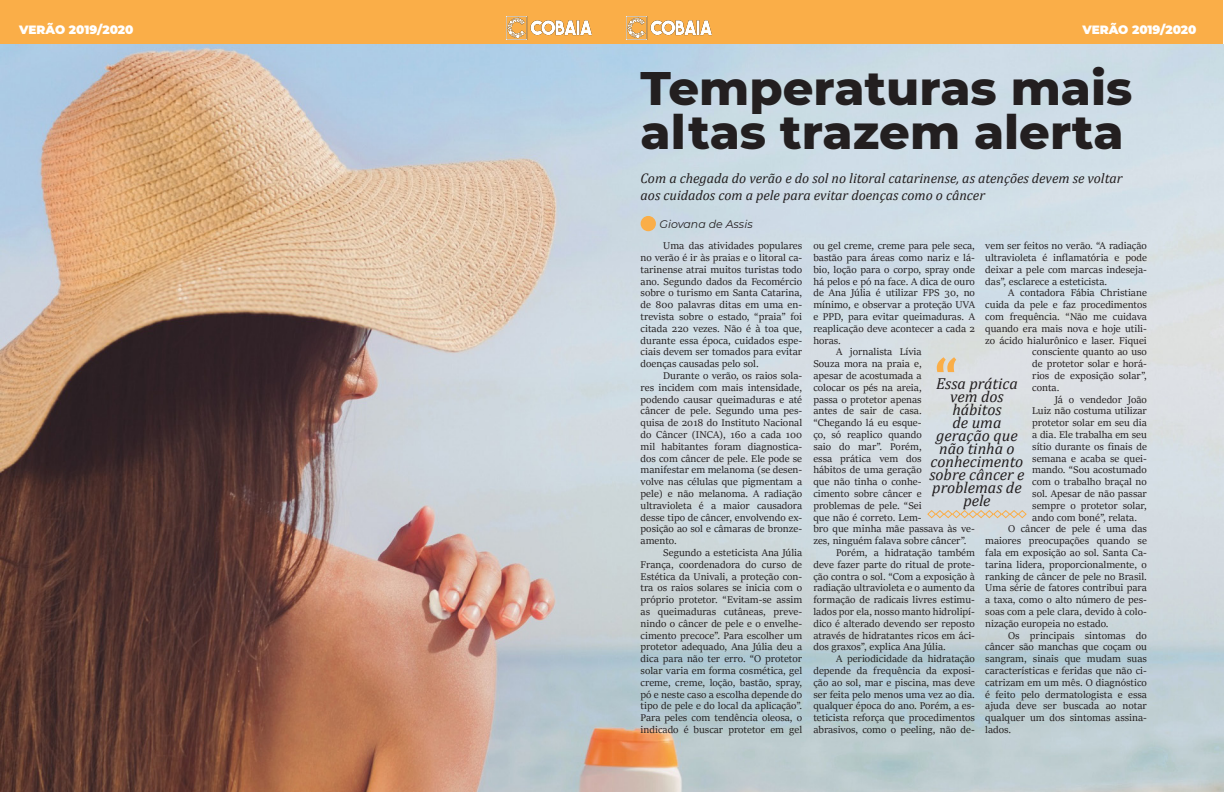
<style>
.page{position:relative;width:1224px;height:792px;background:#fff}
.page>*{position:absolute;margin:0;border:0;box-sizing:border-box;transform-origin:0 0}
.t1{font:700 60px "Cambria";color:#faae48}
.t2{font:800 48px/44px "Montserrat";color:#231f20}
.Texto{font:italic 16px/13px "Cambria";color:#231f20;text-align:center}
.t3{font:italic 14px/16.8px "Cambria";color:#231f20}
.t4{font:900 12px "Montserrat";color:#fff}
.t5{font:italic 11px "Montserrat";color:#231f20}
.t6{font:10.8px/11.8px "Sitka Heading";color:#231f20;text-align:justify}
</style>
<div class="page">
<div style="left:612px;top:0;width:611px;height:44px;background:#faae48"></div>
<img style="left:627px;top:17px;width:85px;height:22px">
<div style="left:0;top:0;width:612px;height:44px;background:#faae48"></div>
<img style="left:507px;top:17px;width:85px;height:22px">
<img style="left:0;top:44px;width:1224px;height:748px">
<svg style="left:927px;top:510px;width:100px;height:9px"></svg>
<div style="left:641px;top:216px;width:15px;height:15px;background:#faae48;border-radius:50%"></div>
<p class="t4" style="left:19px;top:20px;width:116px">VERÃO 2019/2020</p>
<p class="t4" style="left:1082px;top:21px;width:116px">VERÃO 2019/2020</p>
<p class="t2" style="left:641px;top:63px;width:493px">Temperaturas mais altas trazem alerta</p>
<p class="t3" style="left:641px;top:169px;width:483px">Com a chegada do verão e do sol no litoral catarinense, as atenções devem se voltar aos cuidados com a pele para evitar doenças como o câncer</p>
<p class="t6" style="left:641px;top:239px;width:163px;text-indent:23px">Uma das atividades populares no verão é ir às praias e o litoral ca&shy;tarinense atrai muitos turistas todo ano. Segundo dados da Fecomércio sobre o turismo em Santa Catarina, de 800 palavras ditas em uma en&shy;trevista sobre o estado, “praia” foi citada 220 vezes. Não é à toa que, durante essa época, cuidados espe&shy;ciais devem ser tomados para evitar doenças causadas pelo sol.</p>
<p class="t6" style="left:641px;top:369px;width:163px;text-indent:23px">Durante o verão, os raios sola&shy;res incidem com mais intensidade, podendo causar queimaduras e até câncer de pele. Segundo uma pes&shy;quisa de 2018 do Instituto Nacional do Câncer (INCA), 160 a cada 100 mil habitantes foram diagnostica&shy;dos com câncer de pele. Ele pode se manifestar em melanoma (se desen&shy;volve nas células que pigmentam a pele) e não melanoma. A radiação ultravioleta é a maior causadora desse tipo de câncer, envolvendo ex&shy;posição ao sol e câmaras de bronze&shy;amento.</p>
<p class="t6" style="left:641px;top:546px;width:163px;text-indent:23px">Segundo a esteticista Ana Júlia França, coordenadora do curso de Estética da Univali, a proteção con&shy;tra os raios solares se inicia com o próprio protetor. “Evitam-se assim as queimaduras cutâneas, preve&shy;nindo o câncer de pele e o envelhe&shy;cimento precoce”. Para escolher um protetor adequado, Ana Júlia deu a dica para não ter erro. “O protetor solar varia em forma cosmética, gel creme, creme, loção, bastão, spray, pó e neste caso a escolha depende do tipo de pele e do local da aplicação”.<br>Para peles com tendência oleosa, o indicado é buscar protetor em gel</p>
<p class="t5" style="left:660px;top:216px;width:95px">Giovana de Assis</p>
<p class="t6" style="left:985px;top:239px;width:163px">vem ser feitos no verão. “A radiação ultravioleta é inflamatória e pode deixar a pele com marcas indeseja&shy;das”, esclarece a esteticista.</p>
<p class="t6" style="left:1008px;top:286px;width:140px">A contadora Fábia Christiane</p>
<p class="t6" style="left:985px;top:298px;width:163px">cuida da pele e faz procedimentos</p>
<p class="t6" style="left:985px;top:310px;width:163px">com frequência. “Não me cuidava</p>
<p class="t6" style="left:985px;top:322px;width:163px">quando era mais nova e hoje utili-</p>
<p class="t6" style="left:985px;top:334px;width:163px">zo ácido hialurônico e laser. Fiquei</p>
<p class="t6" style="left:1032px;top:345px;width:116px">consciente quanto ao uso</p>
<p class="t6" style="left:1032px;top:357px;width:116px">de protetor solar e horá-</p>
<p class="t6" style="left:1032px;top:369px;width:116px">rios de exposição solar”,</p>
<p class="t6" style="left:1032px;top:381px;width:29px">conta.</p>
<p class="t6" style="left:1032px;top:393px;width:116px;text-indent:23px">Já o vendedor João Luiz não costuma utilizar protetor solar em seu dia a dia. Ele trabalha em seu sítio durante os finais de semana e acaba se quei&shy;mando. “Sou acostumado com o trabalho braçal no sol. Apesar de não passar sempre o protetor solar, ando com boné”, relata.</p>
<p class="t6" style="left:985px;top:522px;width:163px;text-indent:23px">O câncer de pele é uma das maiores preocupações quando se fala em exposição ao sol. Santa Ca&shy;tarina lidera, proporcionalmente, o ranking de câncer de pele no Brasil.<br>Uma série de fatores contribui para a taxa, como o alto número de pes&shy;soas com a pele clara, devido à colo&shy;nização europeia no estado.</p>
<p class="t6" style="left:985px;top:629px;width:163px;text-indent:23px">Os principais sintomas do câncer são manchas que coçam ou sangram, sinais que mudam suas características e feridas que não ci&shy;catrizam em um mês. O diagnóstico é feito pelo dermatologista e essa ajuda deve ser buscada ao notar qualquer um dos sintomas assina&shy;lados.</p>
<p class="t6" style="left:813px;top:239px;width:163px">ou gel creme, creme para pele seca, bastão para áreas como nariz e lá&shy;bio, loção para o corpo, spray onde há pelos e pó na face. A dica de ouro de Ana Júlia é utilizar FPS 30, no mínimo, e observar a proteção UVA e PPD, para evitar queimaduras. A reaplicação deve acontecer a cada 2 horas.</p>
<p class="t6" style="left:813px;top:345px;width:163px;text-align:left;text-indent:23px">A jornalista Lívia<br>Souza mora na praia e,<br>apesar de acostumada a<br>colocar os pés na areia,<br>passa o protetor apenas<br>antes de sair de casa.<br>“Chegando lá eu esque-<br>ço, só reaplico quando<br>saio do mar”. Porém,<br>essa prática vem dos<br>hábitos de uma geração<br>que não tinha o conhe-<br>cimento sobre câncer e<br>problemas de pele. “Sei<br>que não é correto. Lem-<br>bro que minha mãe passava às ve&shy;zes, ninguém falava sobre câncer”.</p>
<p class="t6" style="left:813px;top:546px;width:163px;text-indent:23px">Porém, a hidratação também deve fazer parte do ritual de prote&shy;ção contra o sol. “Com a exposição à radiação ultravioleta e o aumento da formação de radicais livres estimu&shy;lados por ela, nosso manto hidrolipí&shy;dico é alterado devendo ser reposto através de hidratantes ricos em áci&shy;dos graxos”, explica Ana Júlia.</p>
<p class="t6" style="left:813px;top:652px;width:163px;text-indent:23px">A periodicidade da hidratação depende da frequência da exposi&shy;ção ao sol, mar e piscina, mas deve ser feita pelo menos uma vez ao dia. qualquer época do ano. Porém, a es&shy;teticista reforça que procedimentos abrasivos, como o peeling, não de-</p>
<p class="t1" style="left:934px;top:337px;width:25px">“</p>
<p class="Texto" style="left:929px;top:376px;width:97px">Essa prática vem dos hábitos<br>de uma geração que não tinha o conhecimento sobre câncer e problemas de pele</p>
</div>
